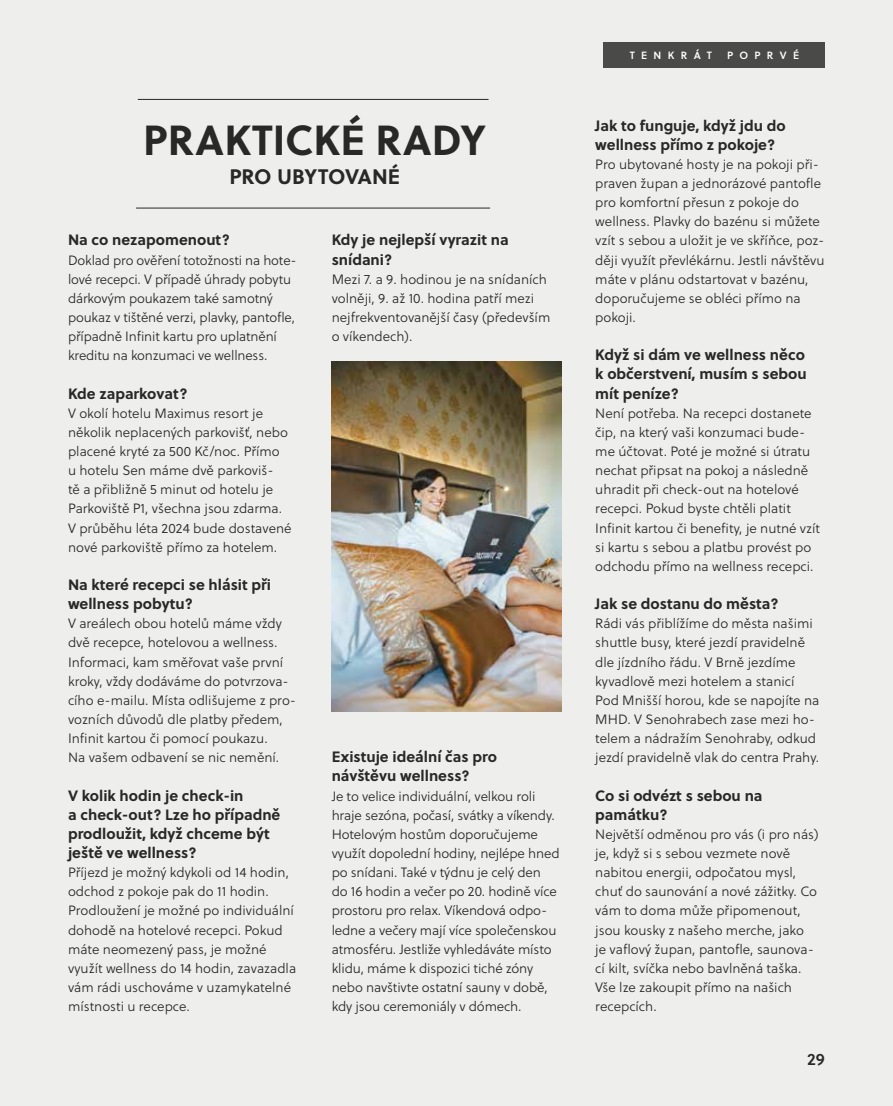
<style>
.page{position:relative;width:893px;height:1106px;background:#eeeeed}
.page>*{position:absolute;margin:0;border:0;box-sizing:border-box;transform-origin:0 0}
.t1{font:700 42px "Soleil";color:#282827}
.t2{font:700 21px "Soleil";letter-spacing:-.01em;color:#282827}
.t3{font:600 16.5px "Soleil";color:#282827}
.t4{font:700 15px/19.2px "Soleil";color:#282827}
.t5{font:300 13.5px/19.2px "Soleil";color:#282827}
.t6{font:600 10.5px "Soleil";letter-spacing:.6em;color:#fff}
</style>
<div class="page">
<div style="left:604px;top:43px;width:221px;height:25px;background:#4a4a49"></div>
<hr style="left:136px;top:208px;width:354px;height:1px;background:#282827">
<hr style="left:138px;top:99px;width:351px;height:1px;background:#282827">
<img style="left:332px;top:361px;width:229px;height:350px">
<h1 class="t1" style="left:143px;top:108px;width:344px">PRAKTICKÉ RADY</h1>
<h2 class="t2" style="left:229px;top:160px;width:172px">PRO UBYTOVANÉ</h2>
<p class="t4" style="left:68px;top:230px;width:164px">Na co nezapomenout?</p>
<p class="t5" style="left:68px;top:250px;width:230px">Doklad pro ověření totožnosti na hote&shy;lové recepci. V případě úhrady pobytu dárkovým poukazem také samotný poukaz v tištěné verzi, plavky, pantofle, případně Infinit kartu pro uplatnění kreditu na konzumaci ve wellness.</p>
<p class="t4" style="left:68px;top:383px;width:121px">Kde zaparkovat?</p>
<p class="t5" style="left:68px;top:403px;width:225px">V okolí hotelu Maximus resort je několik neplacených parkovišť, nebo placené kryté za 500 Kč/noc. Přímo<br>u hotelu Sen máme dvě parkoviš-<br>tě a přibližně 5 minut od hotelu je Parkoviště P1, všechna jsou zdarma.<br>V průběhu léta 2024 bude dostavené nové parkoviště přímo za hotelem.</p>
<p class="t4" style="left:68px;top:574px;width:204px">Na které recepci se hlásit při wellness pobytu?</p>
<p class="t5" style="left:68px;top:614px;width:230px">V areálech obou hotelů máme vždy dvě recepce, hotelovou a wellness.<br>Informaci, kam směřovat vaše první kroky, vždy dodáváme do potvrzova&shy;cího e-mailu. Místa odlišujeme z pro&shy;vozních důvodů dle platby předem, Infinit kartou či pomocí poukazu.<br>Na vašem odbavení se nic nemění.</p>
<p class="t4" style="left:68px;top:785px;width:214px">V kolik hodin je check-in<br>a check-out? Lze ho případně prodloužit, když chceme být ještě ve wellness?</p>
<p class="t5" style="left:68px;top:862px;width:230px">Příjezd je možný kdykoli od 14 hodin, odchod z pokoje pak do 11 hodin.<br>Prodloužení je možné po individuální dohodě na hotelové recepci. Pokud máte neomezený pass, je možné využít wellness do 14 hodin, zavazadla vám rádi uschováme v uzamykatelné místnosti u recepce.</p>
<p class="t4" style="left:332px;top:230px;width:178px">Kdy je nejlepší vyrazit na snídani?</p>
<p class="t5" style="left:332px;top:269px;width:220px">Mezi 7. a 9. hodinou je na snídaních volněji, 9. až 10. hodina patří mezi nejfrekventovanější časy (především o víkendech).</p>
<p class="t4" style="left:332px;top:746px;width:167px">Existuje ideální čas pro návštěvu wellness?</p>
<p class="t5" style="left:332px;top:786px;width:229px">Je to velice individuální, velkou roli hraje sezóna, počasí, svátky a víkendy.<br>Hotelovým hostům doporučujeme využít dopolední hodiny, nejlépe hned po snídani. Také v týdnu je celý den do 16 hodin a večer po 20. hodině více prostoru pro relax. Víkendová odpo&shy;ledne a večery mají více společenskou atmosféru. Jestliže vyhledáváte místo klidu, máme k dispozici tiché zóny nebo navštivte ostatní sauny v době, kdy jsou ceremoniály v dómech.</p>
<p class="t6" style="left:630px;top:48px;width:84px">TENKRÁT</p>
<p class="t6" style="left:727px;top:48px;width:73px">POPRVÉ</p>
<p class="t4" style="left:595px;top:115px;width:192px">Jak to funguje, když jdu do wellness přímo z pokoje?</p>
<p class="t5" style="left:595px;top:154px;width:231px">Pro ubytované hosty je na pokoji při&shy;praven župan a jednorázové pantofle pro komfortní přesun z pokoje do wellness. Plavky do bazénu si můžete vzít s sebou a uložit je ve skříňce, poz&shy;ději využít převlékárnu. Jestli návštěvu máte v plánu odstartovat v bazénu, doporučujeme se obléci přímo na pokoji.</p>
<p class="t4" style="left:595px;top:344px;width:213px">Když si dám ve wellness něco k občerstvení, musím s sebou mít peníze?</p>
<p class="t5" style="left:595px;top:403px;width:226px">Není potřeba. Na recepci dostanete čip, na který vaši konzumaci bude&shy;me účtovat. Poté je možné si útratu nechat připsat na pokoj a následně uhradit při check-out na hotelové recepci. Pokud byste chtěli platit Infinit kartou či benefity, je nutné vzít si kartu s sebou a platbu provést po odchodu přímo na wellness recepci.</p>
<p class="t4" style="left:595px;top:593px;width:185px">Jak se dostanu do města?</p>
<p class="t5" style="left:595px;top:614px;width:226px">Rádi vás přiblížíme do města našimi shuttle busy, které jezdí pravidelně dle jízdního řádu. V Brně jezdíme kyvadlově mezi hotelem a stanicí Pod Mnišší horou, kde se napojíte na MHD. V Senohrabech zase mezi ho&shy;telem a nádražím Senohraby, odkud jezdí pravidelně vlak do centra Prahy.</p>
<p class="t4" style="left:595px;top:785px;width:169px">Co si odvézt s sebou na památku?</p>
<p class="t5" style="left:595px;top:824px;width:225px">Největší odměnou pro vás (i pro nás) je, když si s sebou vezmete nově nabitou energii, odpočatou mysl, chuť do saunování a nové zážitky. Co vám to doma může připomenout, jsou kousky z našeho merche, jako<br>je vaflový župan, pantofle, saunova&shy;cí kilt, svíčka nebo bavlněná taška.<br>Vše lze zakoupit přímo na našich recepcích.</p>
<p class="t3" style="left:807px;top:1046px;width:19px">29</p>
</div>
